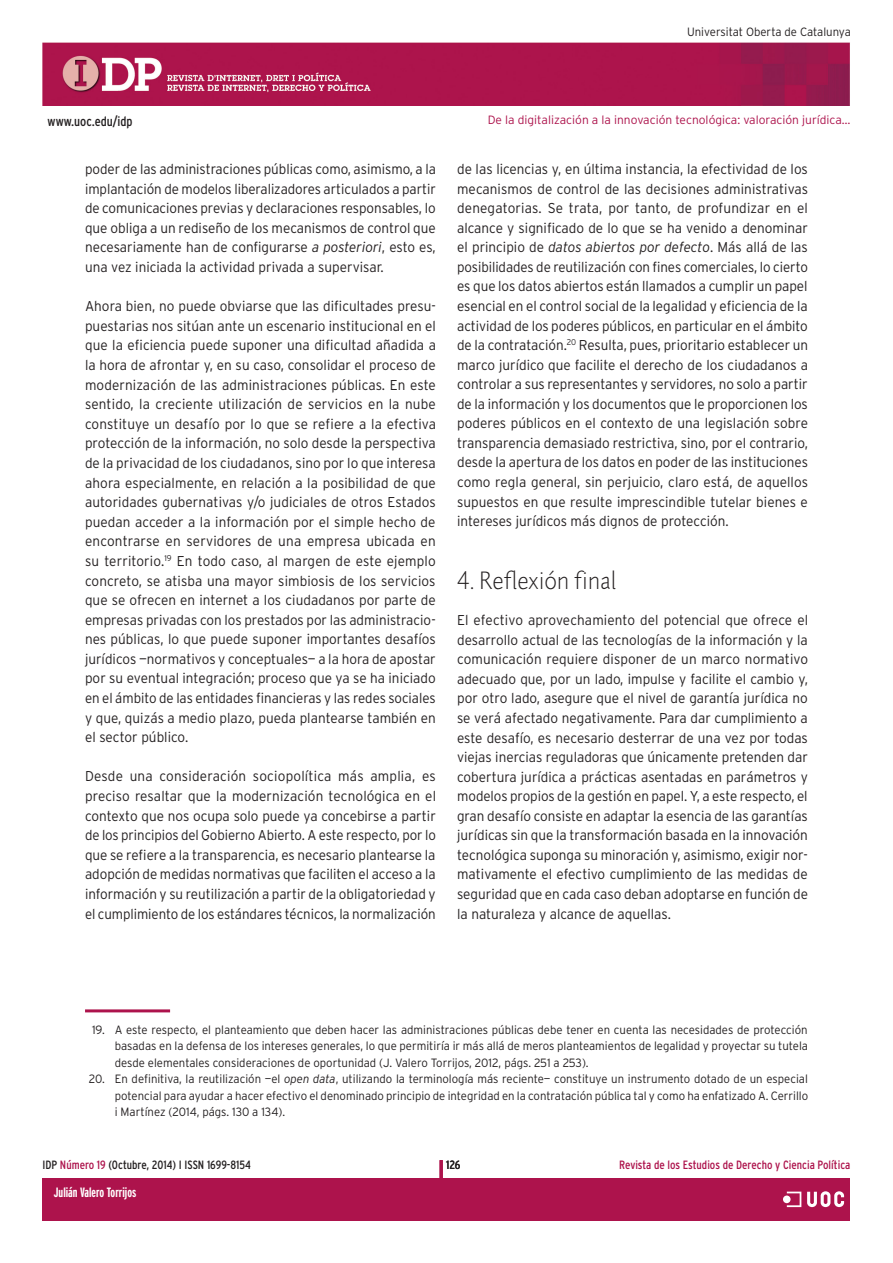
<style>
.page{position:relative;width:893px;height:1263px;background:#fff}
.page>*{position:absolute;margin:0;border:0;box-sizing:border-box;transform-origin:0 0}
._1TITOLTEXTGENERAL{font:300 24px "Pragma ND";color:#231f20;scale:.95 1}
.TEXTGENERAL{font:300 14.25px/19.5px "Interstate";color:#231f20;text-align:justify;scale:.95 1}
.TEXTGENERAL-2{font:300 14.25px/19.6px "Interstate";color:#231f20;text-align:justify;scale:.94 1}
.t1{font:700 extra-condensed 13.5px "Interstate";color:#fff}
.t2{font:condensed 13.5px "Interstate";color:#231f20}
.notaprimeraambfilet{font:300 12px/16.5px "Interstate";color:#231f20;text-align:justify;scale:.95 1}
.notassegüents{font:300 12px/16.5px "Interstate";color:#231f20;text-align:justify;scale:.95 1}
.t3{font:300 12px "Interstate";color:#ad134c}
.t4{font:condensed 12px "Interstate";color:#ad134c}
.t5{font:condensed 12px "Interstate";color:#231f20}
.t6{font:700 extra-condensed 12px "Interstate";color:#fff}
.s1{font-style:italic}
.s2{color:#ad134c}
</style>
<div class="page">
<img style="left:43px;top:43px;width:807px;height:63px">
<div style="left:43px;top:1178px;width:807px;height:42px;background:#ad134c"></div>
<div style="left:783px;top:1195px;width:8px;height:8px;background:#fff;border-radius:50%"></div>
<svg style="left:787px;top:1191px;width:57px;height:17px"></svg>
<hr style="left:440px;top:1160px;width:3px;height:44px;background:#ad134c">
<hr style="left:85px;top:1009px;width:85px;height:3px;background:#ad134c">
<p class="notaprimeraambfilet" style="left:687px;top:23px;width:174px">Universitat Oberta de Catalunya</p>
<p class="t2" style="left:48px;top:113px;width:87px">www.uoc.edu/idp</p>
<p class="TEXTGENERAL-2" style="left:85px;top:159px;width:375px">poder de las administraciones públicas como, asimismo, a la implantación de modelos liberalizadores articulados a partir de comunicaciones previas y declaraciones responsables, lo que obliga a un rediseño de los mecanismos de control que necesariamente han de configurarse <span class="s1">a posteriori</span>, esto es, una vez iniciada la actividad privada a supervisar.</p>
<p class="TEXTGENERAL" style="left:85px;top:296px;width:371px">Ahora bien, no puede obviarse que las dificultades presu&shy;puestarias nos sitúan ante un escenario institucional en el que la eficiencia puede suponer una dificultad añadida a la hora de afrontar y, en su caso, consolidar el proceso de modernización de las administraciones públicas. En este sentido, la creciente utilización de servicios en la nube constituye un desafío por lo que se refiere a la efectiva protección de la información, no solo desde la perspectiva de la privacidad de los ciudadanos, sino por lo que interesa ahora especialmente, en relación a la posibilidad de que autoridades gubernativas y/o judiciales de otros Estados puedan acceder a la información por el simple hecho de encontrarse en servidores de una empresa ubicada en su territorio.<sup>19</sup> En todo caso, al margen de este ejemplo concreto, se atisba una mayor simbiosis de los servicios que se ofrecen en internet a los ciudadanos por parte de empresas privadas con los prestados por las administracio&shy;nes públicas, lo que puede suponer importantes desafíos jurídicos —normativos y conceptuales— a la hora de apostar por su eventual integración; proceso que ya se ha iniciado en el ámbito de las entidades financieras y las redes sociales y que, quizás a medio plazo, pueda plantearse también en el sector público.</p>
<p class="TEXTGENERAL" style="left:85px;top:766px;width:371px">Desde una consideración sociopolítica más amplia, es preciso resaltar que la modernización tecnológica en el contexto que nos ocupa solo puede ya concebirse a partir de los principios del Gobierno Abierto. A este respecto, por lo que se refiere a la transparencia, es necesario plantearse la adopción de medidas normativas que faciliten el acceso a la información y su reutilización a partir de la obligatoriedad y el cumplimiento de los estándares técnicos, la normalización</p>
<p class="t3" style="left:488px;top:113px;width:364px">De la digitalización a la innovación tecnológica: valoración jurídica…</p>
<p class="TEXTGENERAL" style="left:457px;top:159px;width:371px">de las licencias y, en última instancia, la efectividad de los mecanismos de control de las decisiones administrativas denegatorias. Se trata, por tanto, de profundizar en el alcance y significado de lo que se ha venido a denominar el principio de <span class="s1">datos abiertos por defecto</span>. Más allá de las posibilidades de reutilización con fines comerciales, lo cierto es que los datos abiertos están llamados a cumplir un papel esencial en el control social de la legalidad y eficiencia de la actividad de los poderes públicos, en particular en el ámbito de la contratación.<sup>20</sup> Resulta, pues, prioritario establecer un marco jurídico que facilite el derecho de los ciudadanos a controlar a sus representantes y servidores, no solo a partir de la información y los documentos que le proporcionen los poderes públicos en el contexto de una legislación sobre transparencia demasiado restrictiva, sino, por el contrario, desde la apertura de los datos en poder de las instituciones como regla general, sin perjuicio, claro está, de aquellos supuestos en que resulte imprescindible tutelar bienes e intereses jurídicos más dignos de protección.</p>
<p class="_1TITOLTEXTGENERAL" style="left:457px;top:565px;width:169px">4. Reflexión final</p>
<p class="TEXTGENERAL" style="left:457px;top:610px;width:371px">El efectivo aprovechamiento del potencial que ofrece el desarrollo actual de las tecnologías de la información y la comunicación requiere disponer de un marco normativo adecuado que, por un lado, impulse y facilite el cambio y, por otro lado, asegure que el nivel de garantía jurídica no se verá afectado negativamente. Para dar cumplimiento a este desafío, es necesario desterrar de una vez por todas viejas inercias reguladoras que únicamente pretenden dar cobertura jurídica a prácticas asentadas en parámetros y modelos propios de la gestión en papel. Y, a este respecto, el gran desafío consiste en adaptar la esencia de las garantías jurídicas sin que la transformación basada en la innovación tecnológica suponga su minoración y, asimismo, exigir nor&shy;mativamente el efectivo cumplimiento de las medidas de seguridad que en cada caso deban adoptarse en función de la naturaleza y alcance de aquellas.</p>
<p class="notaprimeraambfilet" style="left:115px;top:1021px;width:731px;text-indent:-23px">19. A este respecto, el planteamiento que deben hacer las administraciones públicas debe tener en cuenta las necesidades de protección basadas en la defensa de los intereses generales, lo que permitiría ir más allá de meros planteamientos de legalidad y proyectar su tutela desde elementales consideraciones de oportunidad (J. Valero Torrijos, 2012, págs. 251 a 253).</p>
<p class="notassegüents" style="left:115px;top:1070px;width:731px;text-indent:-26px">20. En definitiva, la reutilización —el <span class="s1">open data</span>, utilizando la terminología más reciente— constituye un instrumento dotado de un especial potencial para ayudar a hacer efectivo el denominado principio de integridad en la contratación pública tal y como ha enfatizado A. Cerrillo i Martínez (2014, págs. 130 a 134).</p>
<p class="t5" style="left:446px;top:1158px;width:16px">126</p>
<p class="t5" style="left:43px;top:1158px;width:210px">IDP <span class="s2">Número 19</span> (Octubre, 2014) I ISSN 1699-8154</p>
<p class="t4" style="left:619px;top:1158px;width:233px">Revista de los Estudios de Derecho y Ciencia Política</p>
<p class="t1" style="left:59px;top:1185px;width:62px">ose R. Agustina</p>
<p class="t1" style="left:54px;top:1185px;width:84px">Julián Valero Torrijos</p>
<p class="t6" style="left:54px;top:1185px;width:31px">Eloi Puig</p>
<p class="t6" style="left:59px;top:1185px;width:31px">Eloi Puig</p>
</div>
